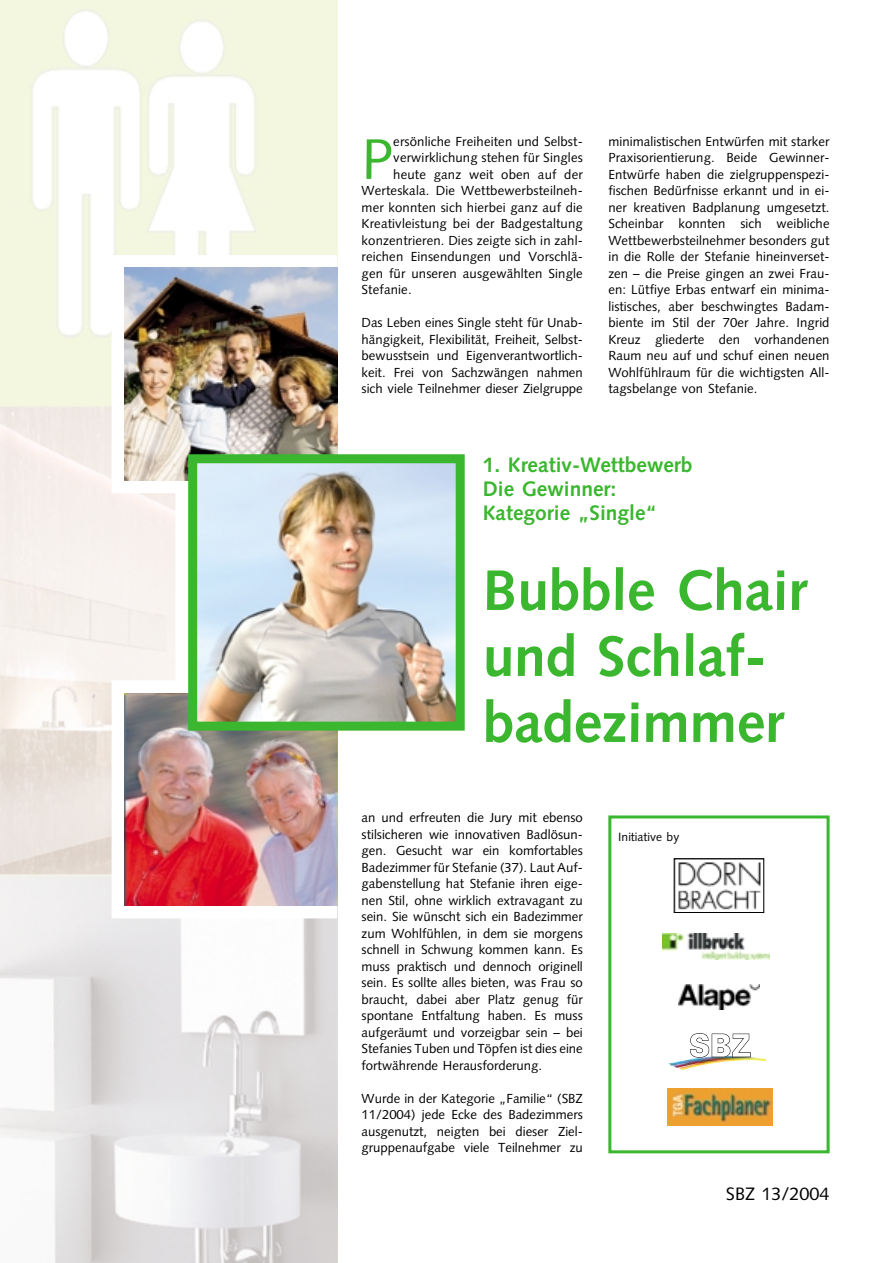
<style>
.page{position:relative;width:893px;height:1263px;background:#fff}
.page>*{position:absolute;margin:0;border:0;box-sizing:border-box;transform-origin:0 0}
.t1{font:57.15px "Syntax";color:#3bb62f}
.t2{font:700 57px/66px "Syntax";letter-spacing:-.005em;color:#3bb62f}
.t3{font:700 21px/24px "Syntax";color:#3bb62f}
.t4{font:18px "Syntax";color:#000}
.t5{font:13.2px/16.5px "Syntax";letter-spacing:.01em;color:#000;text-align:justify}
.t6{font:12px "Syntax";color:#000}
</style>
<div class="page">
<img style="left:0;top:0;width:337px;height:1263px">
<svg style="left:112px;top:255px;width:225px;height:663px"></svg>
<img style="left:124px;top:268px;width:213px;height:212px">
<img style="left:124px;top:693px;width:213px;height:212px">
<img style="left:198px;top:464px;width:256px;height:257px">
<div style="left:188px;top:454px;width:276px;height:277px;border:9px solid #3bb62f"></div>
<div style="left:608px;top:815px;width:221px;height:338px;border:3px solid #3bb62f"></div>
<img style="left:678px;top:984px;width:81px;height:26px">
<img style="left:662px;top:933px;width:107px;height:27px">
<svg style="left:668px;top:1049px;width:99px;height:21px"></svg>
<svg style="left:690px;top:1033px;width:60px;height:25px"></svg>
<img style="left:667px;top:1089px;width:105px;height:37px">
<img style="left:675px;top:860px;width:86px;height:51px">
<div style="left:673px;top:858px;width:91px;height:55px;border:1px solid #000"></div>
<h1 class="t1" style="left:361px;top:136px;width:33px">P</h1>
<p class="t5" style="left:393px;top:134px;width:191px">ersönliche Freiheiten und Selbst-</p>
<p class="t5" style="left:393px;top:151px;width:191px">verwirklichung stehen für Singles</p>
<p class="t5" style="left:393px;top:167px;width:191px">heute ganz weit oben auf der</p>
<p class="t5" style="left:361px;top:184px;width:223px">Werteskala. Die Wettbewerbsteilneh-</p>
<p class="t5" style="left:361px;top:200px;width:223px">mer konnten sich hierbei ganz auf die</p>
<p class="t5" style="left:361px;top:217px;width:223px">Kreativleistung bei der Badgestaltung</p>
<p class="t5" style="left:361px;top:233px;width:223px">konzentrieren. Dies zeigte sich in zahl-</p>
<p class="t5" style="left:361px;top:250px;width:223px">reichen Einsendungen und Vorschlä-</p>
<p class="t5" style="left:361px;top:266px;width:223px">gen für unseren ausgewählten Single</p>
<p class="t5" style="left:361px;top:283px;width:52px">Stefanie.</p>
<p class="t5" style="left:361px;top:316px;width:223px">Das Leben eines Single steht für Unab&shy;hängigkeit, Flexibilität, Freiheit, Selbst&shy;bewusstsein und Eigenverantwortlich&shy;keit. Frei von Sachzwängen nahmen sich viele Teilnehmer dieser Zielgruppe</p>
<p class="t5" style="left:608px;top:134px;width:223px">minimalistischen Entwürfen mit starker Praxisorientierung. Beide Gewinner-Entwürfe haben die zielgruppenspezi&shy;fischen Bedürfnisse erkannt und in ei&shy;ner kreativen Badplanung umgesetzt.<br>Scheinbar konnten sich weibliche Wettbewerbsteilnehmer besonders gut in die Rolle der Stefanie hineinverset&shy;zen – die Preise gingen an zwei Frau&shy;en: Lütfiye Erbas entwarf ein minima&shy;listisches, aber beschwingtes Badam&shy;biente im Stil der 70er Jahre. Ingrid Kreuz gliederte den vorhandenen Raum neu auf und schuf einen neuen Wohlfühlraum für die wichtigsten All&shy;tagsbelange von Stefanie.</p>
<h3 class="t3" style="left:482px;top:455px;width:211px">1. Kreativ-Wettbewerb<br>Die Gewinner:<br>Kategorie „Single“</h3>
<h2 class="t2" style="left:482px;top:562px;width:326px">Bubble Chair und Schlaf&shy;badezimmer</h2>
<p class="t5" style="left:361px;top:811px;width:223px">an und erfreuten die Jury mit ebenso stilsicheren wie innovativen Badlösun&shy;gen. Gesucht war ein komfortables Badezimmer für Stefanie (37). Laut Auf&shy;gabenstellung hat Stefanie ihren eige&shy;nen Stil, ohne wirklich extravagant zu sein. Sie wünscht sich ein Badezimmer zum Wohlfühlen, in dem sie morgens schnell in Schwung kommen kann. Es muss praktisch und dennoch originell sein. Es sollte alles bieten, was Frau so braucht, dabei aber Platz genug für spontane Entfaltung haben. Es muss aufgeräumt und vorzeigbar sein – bei Stefanies Tuben und Töpfen ist dies eine fortwährende Herausforderung.</p>
<p class="t5" style="left:361px;top:1091px;width:223px">Wurde in der Kategorie „Familie“ (SBZ 11/2004) jede Ecke des Badezimmers ausgenutzt, neigten bei dieser Ziel&shy;gruppenaufgabe viele Teilnehmer zu</p>
<p class="t6" style="left:618px;top:832px;width:62px">Initiative by</p>
<h3 class="t4" style="left:726px;top:1186px;width:105px">SBZ 13/2004</h3>
</div>
